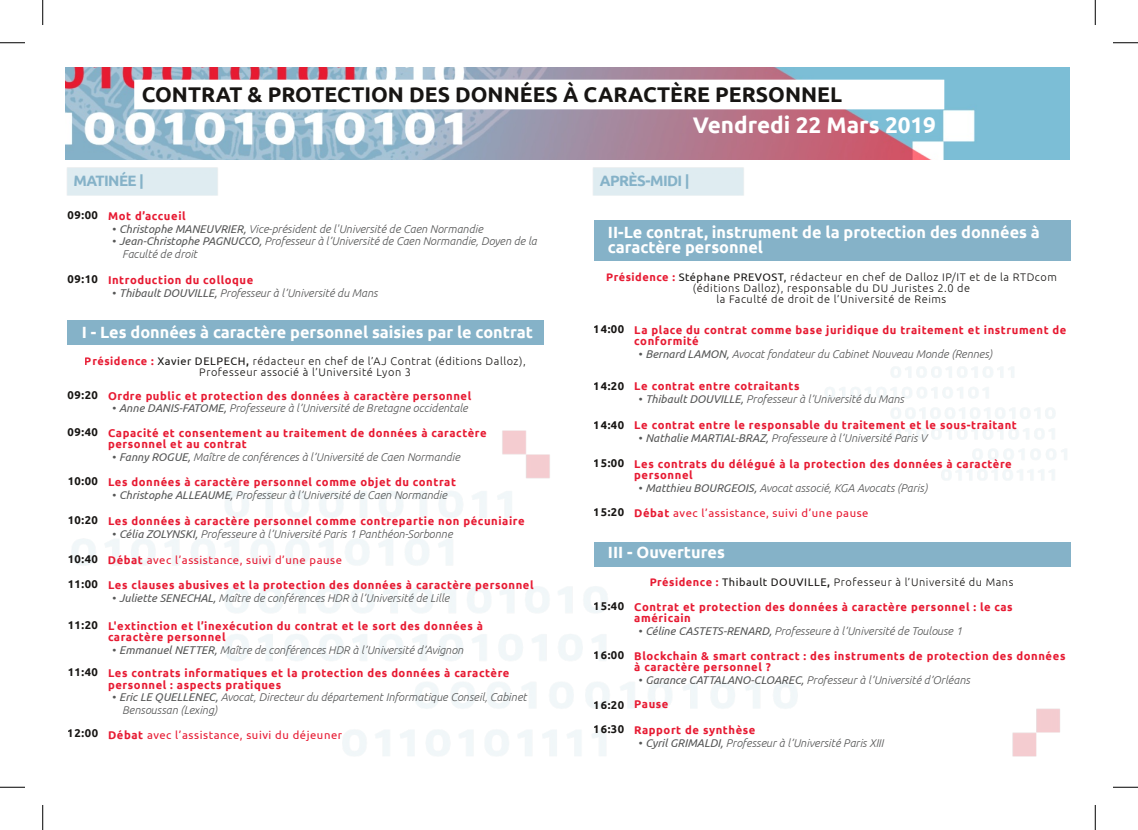
<style>
.page{position:relative;width:1138px;height:830px;background:#fff}
.page>*{position:absolute;margin:0;border:0;box-sizing:border-box;transform-origin:0 0}
.t1{font:700 22.5px "Ubuntu";color:#fff}
.t2{font:700 21.25px "Ubuntu";color:#171513}
.t3{font:700 16.25px/15px "Ubuntu";color:#fff}
.t4{font:700 15px "Ubuntu";letter-spacing:-.04em;color:#85b2c8}
.t5{font:italic 300 11.25px/12.5px "Ubuntu";color:#555656}
.t6{font:700 11.25px/11.2px "Ubuntu";letter-spacing:.05em;color:#e71a32}
.t7{font:11.25px "Ubuntu";letter-spacing:.05em;color:#e71a32}
.t8{font:700 11.25px "Ubuntu";letter-spacing:.05em;color:#171513}
.t9{font:300 11px/11.2px "Ubuntu";letter-spacing:.05em;color:#171513;text-align:center}
.s1{color:#171513}
.s2{font-weight:400}
.s3{font-weight:700;color:#e71a32}
.s4{font-weight:500}
.s5{font-weight:700;color:#171513}
.s6{font-weight:700}
.s7{color:#e71a32}
</style>
<div class="page">
<img style="left:906px;top:560px;width:165px;height:197px">
<img style="left:395px;top:430px;width:470px;height:184px">
<img style="left:593px;top:167px;width:151px;height:29px">
<img style="left:65px;top:158px;width:153px;height:38px">
<img style="left:724px;top:367px;width:343px;height:166px">
<img style="left:66px;top:68px;width:1004px;height:92px">
<div style="left:135px;top:80px;width:809px;height:29px;background:#fff"></div>
<div style="left:68px;top:320px;width:476px;height:25px;background:#85b2c8"></div>
<div style="left:594px;top:220px;width:476px;height:41px;background:#85b2c8"></div>
<div style="left:594px;top:541px;width:476px;height:25px;background:#85b2c8"></div>
<svg style="left:0;top:787px;width:25px;height:1px"></svg>
<svg style="left:42px;top:805px;width:1px;height:25px"></svg>
<svg style="left:0;top:42px;width:25px;height:1px"></svg>
<svg style="left:42px;top:0;width:1px;height:25px"></svg>
<svg style="left:1113px;top:787px;width:25px;height:1px"></svg>
<svg style="left:1095px;top:805px;width:1px;height:25px"></svg>
<svg style="left:1113px;top:42px;width:25px;height:1px"></svg>
<svg style="left:1095px;top:0;width:1px;height:25px"></svg>
<h2 class="t2" style="left:142px;top:82px;width:702px">CONTRAT &amp; PROTECTION DES DONNÉES À CARACTÈRE PERSONNEL</h2>
<h3 class="t4" style="left:74px;top:172px;width:72px">MATINÉE |</h3>
<p class="t6" style="left:68px;top:210px;width:120px"><span class="s1">09:00</span> Mot d’accueil</p>
<p class="t5" style="left:112px;top:222px;width:373px"><span class="s2">• Christophe MANEUVRIER,</span> Vice-président de l'Université de Caen Normandie</p>
<p class="t5" style="left:122px;top:235px;width:416px;text-indent:-11px"><span class="s2">• Jean-Christophe PAGNUCCO,</span> Professeur à l’Université de Caen Normandie, Doyen de la<br>Faculté de droit</p>
<p class="t6" style="left:68px;top:274px;width:187px"><span class="s1">09:10</span> Introduction du colloque</p>
<p class="t5" style="left:112px;top:286px;width:268px"><span class="s2">• Thibault DOUVILLE,</span> Professeur à l’Université du Mans</p>
<h3 class="t3" style="left:82px;top:324px;width:453px">I - Les données à caractère personnel saisies par le contrat</h3>
<p class="t9" style="left:85px;top:355px;width:442px"><span class="s3">Présidence :</span> <span class="s2">Xavier DELPECH</span><span class="s4">,</span> rédacteur en chef de l’AJ Contrat (éditions Dalloz),<br>Professeur associé à l’Université Lyon 3</p>
<p class="t6" style="left:108px;top:390px;width:365px">Ordre public et protection des données à caractère personnel</p>
<p class="t5" style="left:112px;top:401px;width:358px"><span class="s2">• Anne DANIS-FATOME,</span> Professeure à l’Université de Bretagne occidentale</p>
<p class="t8" style="left:68px;top:388px;width:32px">09:20</p>
<p class="t8" style="left:68px;top:425px;width:32px">09:40</p>
<p class="t6" style="left:108px;top:427px;width:380px">Capacité et consentement au traitement de données à caractère personnel et au contrat</p>
<p class="t5" style="left:112px;top:450px;width:350px"><span class="s2">• Fanny ROGUE,</span> Maître de conférences à l’Université de Caen Normandie</p>
<p class="t8" style="left:68px;top:474px;width:32px">10:00</p>
<p class="t6" style="left:108px;top:476px;width:349px">Les données à caractère personnel comme objet du contrat</p>
<p class="t5" style="left:112px;top:488px;width:337px"><span class="s2">• Christophe ALLEAUME,</span> Professeur à l’Université de Caen Normandie</p>
<p class="t8" style="left:68px;top:513px;width:32px">10:20</p>
<p class="t6" style="left:108px;top:515px;width:418px">Les données à caractère personnel comme contrepartie non pécuniaire</p>
<p class="t5" style="left:112px;top:527px;width:342px"><span class="s2">• Célia ZOLYNSKI,</span> Professeure à l’Université Paris 1 Panthéon-Sorbonne</p>
<p class="t7" style="left:68px;top:553px;width:276px"><span class="s5">10:40</span> <span class="s6">Débat</span> avec l’assistance, suivi d’une pause</p>
<p class="t8" style="left:68px;top:577px;width:32px">11:00</p>
<p class="t6" style="left:108px;top:579px;width:427px">Les clauses abusives et la protection des données à caractère personnel</p>
<p class="t5" style="left:112px;top:591px;width:339px"><span class="s2">• Juliette SENECHAL,</span> Maître de conférences HDR à l’Université de Lille</p>
<p class="t8" style="left:68px;top:618px;width:32px">11:20</p>
<p class="t6" style="left:108px;top:620px;width:376px">L'extinction et l’inexécution du contrat et le sort des données à caractère personnel</p>
<p class="t5" style="left:112px;top:643px;width:353px"><span class="s2">• Emmanuel NETTER,</span> Maître de conférences HDR à l’Université d’Avignon</p>
<p class="t8" style="left:68px;top:665px;width:32px">11:40</p>
<p class="t6" style="left:108px;top:667px;width:403px">Les contrats informatiques et la protection des données à caractère personnel : aspects pratiques</p>
<p class="t5" style="left:122px;top:690px;width:406px;text-indent:-11px"><span class="s2">• Eric LE QUELLENEC,</span> Avocat, Directeur du département Informatique Conseil, Cabinet<br>Bensoussan (Lexing)</p>
<p class="t7" style="left:68px;top:728px;width:276px"><span class="s5">12:00</span> <span class="s6">Débat</span> avec l’assistance, suivi du déjeuner</p>
<h1 class="t1" style="left:693px;top:112px;width:245px">Vendredi 22 Mars 2019</h1>
<h3 class="t4" style="left:600px;top:172px;width:91px">APRÈS-MIDI |</h3>
<h3 class="t3" style="left:608px;top:224px;width:433px">II-Le contrat, instrument de la protection des données à caractère personnel</h3>
<p class="t9" style="left:606px;top:271px;width:452px"><span class="s3">Présidence :</span> <span class="s2">Stéphane PREVOST,</span> rédacteur en chef de Dalloz IP/IT et de la RTDcom (éditions Dalloz), responsable du DU Juristes 2.0 de<br>la Faculté de droit de l’Université de Reims</p>
<p class="t8" style="left:594px;top:322px;width:32px">14:00</p>
<p class="t6" style="left:634px;top:324px;width:434px">La place du contrat comme base juridique du traitement et instrument de conformité</p>
<p class="t5" style="left:638px;top:347px;width:356px"><span class="s2">• Bernard LAMON,</span> Avocat fondateur du Cabinet Nouveau Monde (Rennes)</p>
<p class="t8" style="left:594px;top:379px;width:32px">14:20</p>
<p class="t6" style="left:634px;top:380px;width:167px">Le contrat entre cotraitants</p>
<p class="t5" style="left:638px;top:392px;width:268px"><span class="s2">• Thibault DOUVILLE,</span> Professeur à l’Université du Mans</p>
<p class="t8" style="left:594px;top:418px;width:32px">14:40</p>
<p class="t6" style="left:634px;top:419px;width:384px">Le contrat entre le responsable du traitement et le sous-traitant</p>
<p class="t5" style="left:638px;top:431px;width:290px"><span class="s2">• Nathalie MARTIAL-BRAZ,</span> Professeure à l’Université Paris V</p>
<p class="t8" style="left:594px;top:456px;width:32px">15:00</p>
<p class="t6" style="left:634px;top:458px;width:379px">Les contrats du délégué à la protection des données à caractère personnel</p>
<p class="t5" style="left:638px;top:481px;width:291px"><span class="s2">• Matthieu BOURGEOIS,</span> Avocat associé, KGA Avocats (Paris)</p>
<p class="t7" style="left:594px;top:506px;width:276px"><span class="s5">15:20</span> <span class="s6">Débat</span> avec l’assistance, suivi d’une pause</p>
<h3 class="t3" style="left:608px;top:544px;width:119px">III - Ouvertures</h3>
<p class="t9" style="left:649px;top:576px;width:365px"><span class="s3">Présidence :</span> <span class="s2">Thibault DOUVILLE</span><span class="s4">,</span> Professeur à l’Université du Mans</p>
<p class="t8" style="left:594px;top:599px;width:32px">15:40</p>
<p class="t8" style="left:594px;top:648px;width:32px">16:00</p>
<p class="t6" style="left:634px;top:601px;width:380px">Contrat et protection des données à caractère personnel : le cas américain</p>
<p class="t5" style="left:638px;top:624px;width:326px"><span class="s2">• Céline CASTETS-RENARD,</span> Professeure à l’Université de Toulouse 1</p>
<p class="t6" style="left:634px;top:650px;width:433px">Blockchain &amp; smart contract : des instruments de protection des données à caractère personnel ?</p>
<p class="t5" style="left:638px;top:673px;width:334px"><span class="s2">• Garance CATTALANO-CLOAREC,</span> Professeur à l’Université d’Orléans</p>
<p class="t8" style="left:594px;top:698px;width:76px">16:20 <span class="s7">Pause</span></p>
<p class="t6" style="left:634px;top:724px;width:123px">Rapport de synthèse</p>
<p class="t5" style="left:638px;top:736px;width:247px"><span class="s2">• Cyril GRIMALDI,</span> Professeur à l’Université Paris XIII</p>
<p class="t8" style="left:594px;top:722px;width:32px">16:30</p>
</div>
